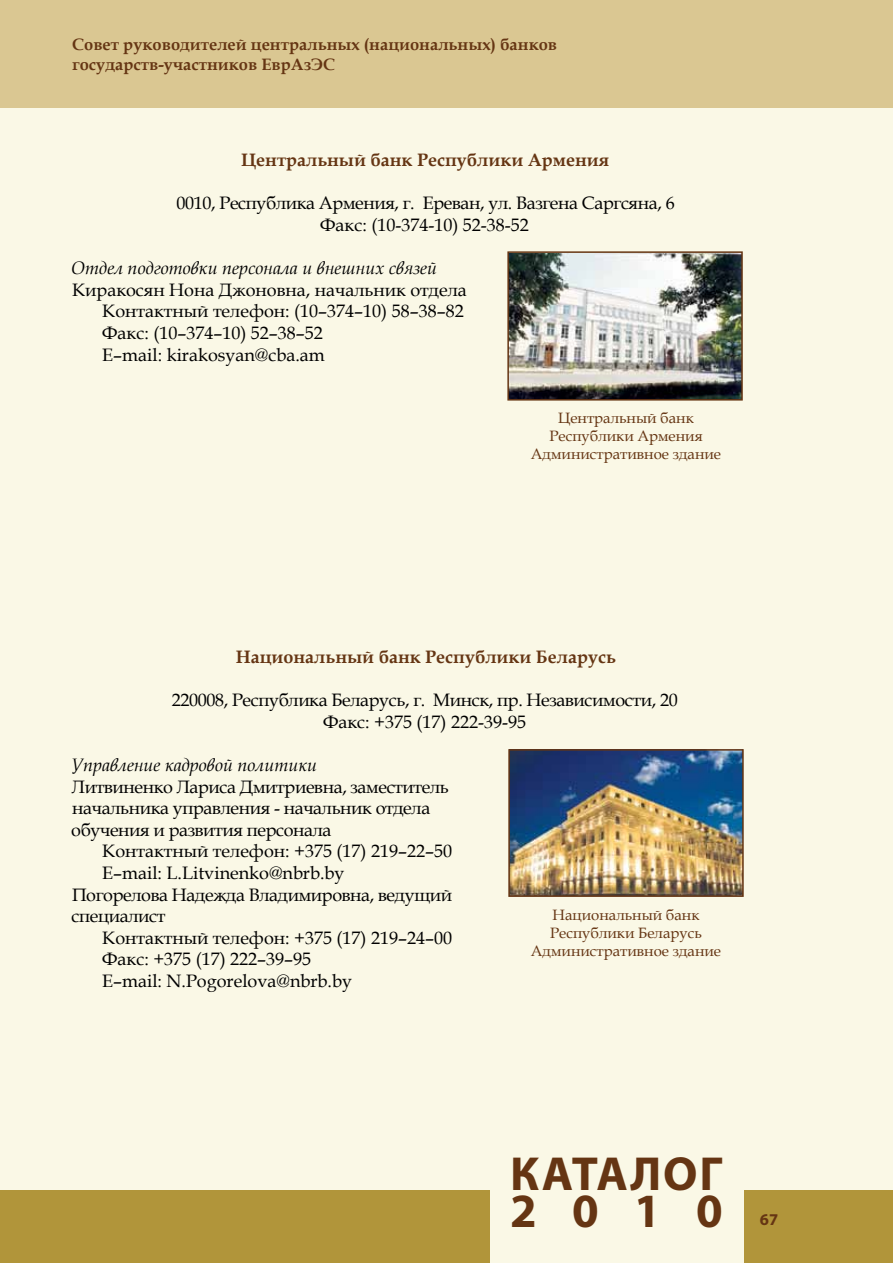
<style>
.page{position:relative;width:893px;height:1263px;background:#faf8e6}
.page>*{position:absolute;margin:0;border:0;box-sizing:border-box;transform-origin:0 0}
.t1{font:700 48px/37.5px "Myriad Pro";letter-spacing:.05em;color:#653513}
.t2{font:18px/21.6px "Book Antiqua";letter-spacing:-.02em;color:#000;text-align:center}
.t3{font:18px/21.6px "Book Antiqua";color:#000}
.t4{font:700 18px "Book Antiqua";color:#653513}
.t5{font:italic 18px "Book Antiqua";color:#000}
.t6{font:700 16.5px/19.8px "Book Antiqua";color:#653513}
.t7{font:700 16.5px "Myriad Pro";color:#653513}
.t8{font:15px/18px "Book Antiqua";color:#653513;text-align:center}
</style>
<div class="page">
<div style="left:0;top:0;width:893px;height:108px;background:#dac792"></div>
<div style="left:0;top:1191px;width:489px;height:72px;background:#b1953a"></div>
<div style="left:744px;top:1190px;width:149px;height:73px;background:#b1953a"></div>
<img style="left:511px;top:752px;width:230px;height:142px">
<div style="left:508px;top:749px;width:236px;height:148px;border:2px solid #653513"></div>
<img style="left:510px;top:254px;width:230px;height:144px">
<div style="left:507px;top:251px;width:236px;height:150px;border:2px solid #653513"></div>
<p class="t6" style="left:72px;top:35px;width:486px">Совет руководителей центральных (национальных) банков государств-участников ЕврАзЭС</p>
<p class="t4" style="left:241px;top:148px;width:369px">Центральный банк Республики Армения</p>
<p class="t2" style="left:177px;top:192px;width:499px">0010, Республика Армения, г. Ереван, ул. Вазгена Саргсяна, 6<br>Факс: (10-374-10) 52-38-52</p>
<p class="t5" style="left:71px;top:255px;width:367px">Отдел подготовки персонала и внешних связей</p>
<p class="t3" style="left:102px;top:278px;width:366px;text-indent:-30px">Киракосян Нона Джоновна, начальник отдела Контактный телефон: (10–374–10) 58–38–82<br>Факс: (10–374–10) 52–38–52<br>E–mail: kirakosyan@cba.am</p>
<p class="t8" style="left:531px;top:409px;width:192px">Центральный банк<br>Республики Армения<br>Административное здание</p>
<p class="t4" style="left:236px;top:645px;width:382px">Национальный банк Республики Беларусь</p>
<p class="t2" style="left:172px;top:689px;width:507px">220008, Республика Беларусь, г. Минск, пр. Независимости, 20<br>Факс: +375 (17) 222-39-95</p>
<p class="t5" style="left:71px;top:752px;width:248px">Управление кадровой политики</p>
<p class="t2" style="left:71px;top:775px;width:379px;text-align:left">Литвиненко Лариса Дмитриевна, заместитель начальника управления - начальник отдела обучения и развития персонала</p>
<p class="t3" style="left:102px;top:840px;width:351px">Контактный телефон: +375 (17) 219–22–50</p>
<p class="t3" style="left:102px;top:862px;width:244px">E–mail: L.Litvinenko@nbrb.by</p>
<p class="t2" style="left:72px;top:883px;width:382px">Погорелова Надежда Владимировна, ведущий</p>
<p class="t2" style="left:72px;top:905px;width:95px">специалист</p>
<p class="t3" style="left:102px;top:926px;width:351px">Контактный телефон: +375 (17) 219–24–00</p>
<p class="t3" style="left:102px;top:948px;width:210px">Факс: +375 (17) 222–39–95</p>
<p class="t3" style="left:102px;top:970px;width:251px">E–mail: N.Pogorelova@nbrb.by</p>
<p class="t8" style="left:531px;top:906px;width:192px">Национальный банк<br>Республики Беларусь<br>Административное здание</p>
<h1 class="t1" style="left:510px;top:1153px;width:214px">КАТАЛОГ<br>2010</h1>
<p class="t7" style="left:760px;top:1208px;width:20px">67</p>
</div>
